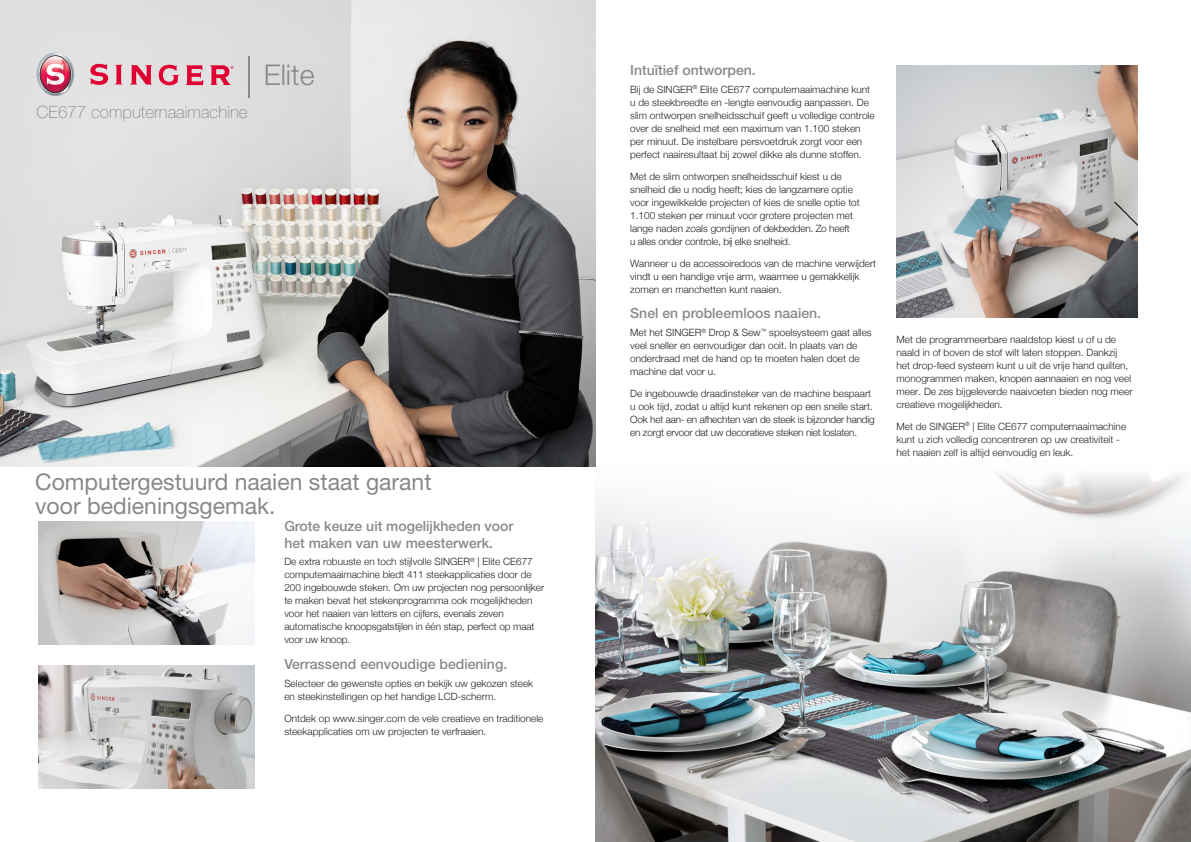
<style>
.page{position:relative;width:1191px;height:842px;background:#fff}
.page>*{position:absolute;margin:0;border:0;box-sizing:border-box;transform-origin:0 0}
.t1{font:300 28.6px "Helvetica Neue";color:#87898a}
.t2{font:23px/24px "Helvetica Neue LT Std";color:#86898a}
.t3{font:100 17px "Helvetica Neue LT Pro";color:#86898a}
.t4{font:300 16px "Helvetica Neue";color:#87898a}
.t5{font:500 14px/16.8px "Helvetica Neue LT Std";color:#87898b}
.t6{font:300 10px/13px "Helvetica Neue";color:#231f20}
.t7{font:300 10px/13px "Helvetica Neue";letter-spacing:-.02em;color:#231f20}
</style>
<div class="page">
<img style="left:0;top:0;width:595px;height:466px">
<img style="left:596px;top:473px;width:595px;height:369px">
<img style="left:896px;top:65px;width:241px;height:252px">
<img style="left:38px;top:666px;width:217px;height:122px">
<img style="left:38px;top:522px;width:217px;height:122px">
<svg style="left:90px;top:64px;width:18px;height:21px"></svg>
<svg style="left:115px;top:65px;width:7px;height:19px"></svg>
<svg style="left:130px;top:65px;width:22px;height:20px"></svg>
<svg style="left:159px;top:65px;width:20px;height:20px"></svg>
<svg style="left:186px;top:65px;width:17px;height:20px"></svg>
<svg style="left:210px;top:65px;width:23px;height:20px"></svg>
<svg style="left:37px;top:52px;width:37px;height:44px;background:#cd98a6"></svg>
<hr style="left:248px;top:56px;width:1px;height:42px;background:#87898a">
<p class="t1" style="left:264px;top:57px;width:52px">Elite</p>
<p class="t4" style="left:37px;top:102px;width:279px">CE677 - Computerized Sewing Machine</p>
<p class="t3" style="left:37px;top:102px;width:213px">CE677 computernaaimachine</p>
<p class="t2" style="left:35px;top:470px;width:398px">Computergestuurd naaien staat garant voor bedieningsgemak.</p>
<p class="t5" style="left:284px;top:517px;width:231px">Grote keuze uit mogelijkheden voor het maken van uw meesterwerk.</p>
<p class="t6" style="left:284px;top:555px;width:261px">De extra robuuste en toch stijlvolle SINGER<sup>®</sup> | Elite CE677 computernaaimachine biedt 411 steekapplicaties door de 200 ingebouwde steken. Om uw projecten nog persoonlijker te maken bevat het stekenprogramma ook mogelijkheden voor het naaien van letters en cijfers, evenals zeven automatische knoopsgatstijlen in één stap, perfect op maat voor uw knoop.</p>
<p class="t5" style="left:284px;top:655px;width:224px">Verrassend eenvoudige bediening.</p>
<p class="t6" style="left:284px;top:676px;width:250px">Selecteer de gewenste opties en bekijk uw gekozen steek en steekinstellingen op het handige LCD-scherm.</p>
<p class="t6" style="left:284px;top:711px;width:260px">Ontdek op www.singer.com de vele creatieve en traditionele steekapplicaties om uw projecten te verfraaien.</p>
<p class="t5" style="left:630px;top:62px;width:127px">Intuïtief ontworpen.</p>
<p class="t6" style="left:630px;top:82px;width:246px">Bij de SINGER<sup>®</sup> Elite CE677 computernaaimachine kunt u de steekbreedte en -lengte eenvoudig aanpassen. De slim ontworpen snelheidsschuif geeft u volledige controle over de snelheid met een maximum van 1.100 steken per minuut. De instelbare persvoetdruk zorgt voor een perfect naairesultaat bij zowel dikke als dunne stoffen.</p>
<p class="t6" style="left:630px;top:169px;width:231px">Met de slim ontworpen snelheidsschuif kiest u de snelheid die u nodig heeft; kies de langzamere optie voor ingewikkelde projecten of kies de snelle optie tot 1.100 steken per minuut voor grotere projecten met lange naden zoals gordijnen of dekbedden. Zo heeft<br>u alles onder controle, bij elke snelheid.</p>
<p class="t6" style="left:630px;top:256px;width:247px">Wanneer u de accessoiredoos van de machine verwijdert vindt u een handige vrije arm, waarmee u gemakkelijk zomen en manchetten kunt naaien.</p>
<p class="t5" style="left:630px;top:305px;width:192px">Snel en probleemloos naaien.</p>
<p class="t6" style="left:630px;top:326px;width:243px">Met het SINGER<sup>®</sup> Drop &amp; Sew<sup>™</sup> spoelsysteem gaat alles veel sneller en eenvoudiger dan ooit. In plaats van de onderdraad met de hand op te moeten halen doet de machine dat voor u.</p>
<p class="t7" style="left:630px;top:387px;width:246px">De ingebouwde draadinsteker van de machine bespaart u ook tijd, zodat u altijd kunt rekenen op een snelle start.<br>Ook het aan- en afhechten van de steek is bijzonder handig en zorgt ervoor dat uw decoratieve steken niet loslaten.</p>
<p class="t6" style="left:896px;top:332px;width:237px">Met de programmeerbare naaldstop kiest u of u de naald in of boven de stof wilt laten stoppen. Dankzij het drop-feed systeem kunt u uit de vrije hand quilten, monogrammen maken, knopen aannaaien en nog veel meer. De zes bijgeleverde naaivoeten bieden nog meer creatieve mogelijkheden.</p>
<p class="t6" style="left:896px;top:419px;width:231px">Met de SINGER<sup>®</sup> | Elite CE677 computernaaimachine kunt u zich volledig concentreren op uw creativiteit - het naaien zelf is altijd eenvoudig en leuk.</p>
</div>
